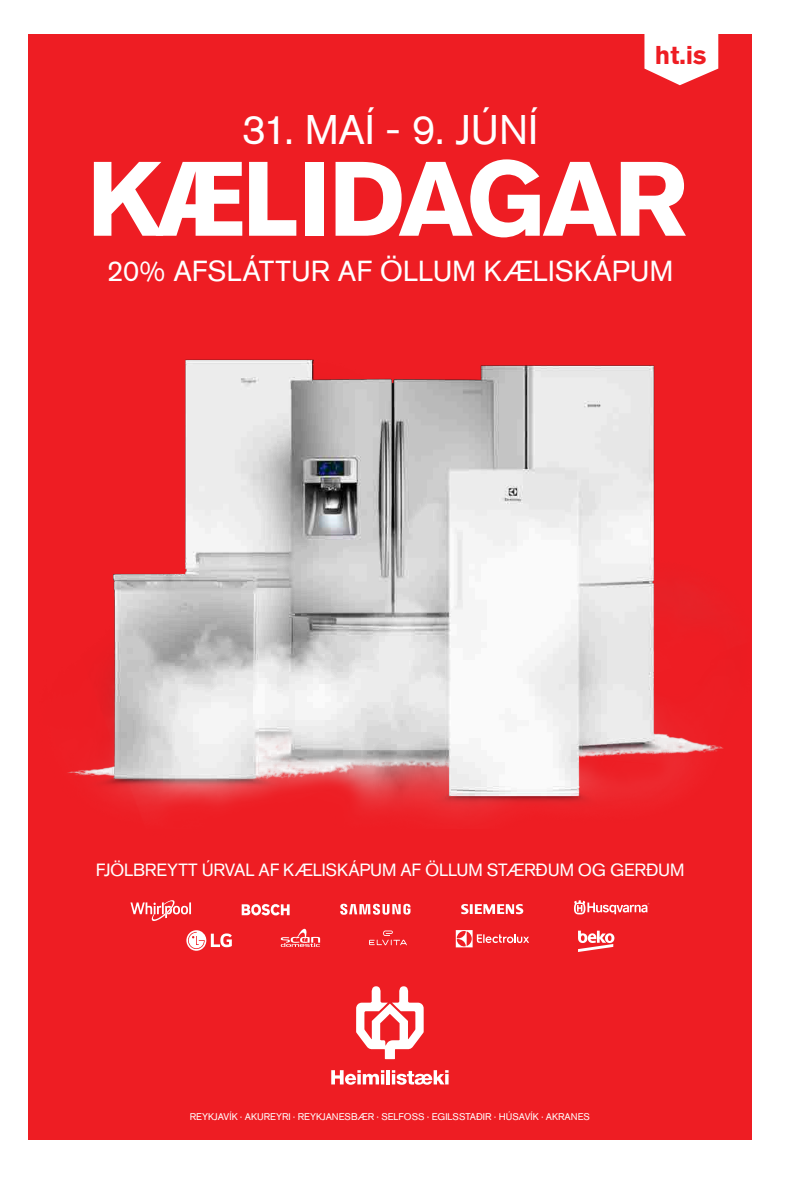
<style>
.page{position:relative;width:794px;height:1191px;background:#fff}
.page>*{position:absolute;margin:0;border:0;box-sizing:border-box;transform-origin:0 0}
.t1{font:41.1px "Akzidenz Grotesk BQ";color:#fff}
.t2{font:28.7px "Akzidenz Grotesk BQ";color:#fff}
.t3{font:700 25.6px "Akzidenz Grotesk BQ";color:#ee1d23}
.t4{font:17.6px "Akzidenz Grotesk BQ";letter-spacing:-.015em;color:#fff}
.t5{font:9.6px "Akzidenz Grotesk BQ";color:#fff}
</style>
<div class="page">
<div style="left:28px;top:34px;width:723px;height:1106px;background:#ee1d23"></div>
<svg style="left:331px;top:1070px;width:53px;height:14px"></svg>
<hr style="left:386px;top:1070px;width:4px;height:14px;background:#fff">
<svg style="left:392px;top:1070px;width:56px;height:14px"></svg>
<svg style="left:356px;top:986px;width:68px;height:73px"></svg>
<svg style="left:644px;top:34px;width:74px;height:51px"></svg>
<img style="left:67px;top:359px;width:657px;height:456px">
<svg style="left:94px;top:162px;width:148px;height:74px"></svg>
<svg style="left:249px;top:162px;width:47px;height:74px"></svg>
<div style="left:305px;top:162px;width:19px;height:74px;background:#fff"></div>
<svg style="left:335px;top:159px;width:351px;height:78px"></svg>
<svg style="left:130px;top:900px;width:61px;height:21px"></svg>
<svg style="left:242px;top:904px;width:47px;height:12px"></svg>
<svg style="left:340px;top:903px;width:70px;height:12px"></svg>
<svg style="left:461px;top:904px;width:62px;height:10px"></svg>
<svg style="left:574px;top:900px;width:75px;height:14px"></svg>
<svg style="left:186px;top:930px;width:46px;height:20px"></svg>
<svg style="left:280px;top:928px;width:40px;height:19px"></svg>
<svg style="left:369px;top:930px;width:38px;height:15px"></svg>
<svg style="left:456px;top:930px;width:73px;height:17px"></svg>
<svg style="left:578px;top:930px;width:36px;height:22px"></svg>
<h1 class="t1" style="left:242px;top:105px;width:297px">31. MAÍ - 9. JÚNÍ</h1>
<h3 class="t3" style="left:655px;top:40px;width:53px">ht.is</h3>
<h2 class="t2" style="left:107px;top:254px;width:568px">20% AFSLÁTTUR AF ÖLLUM KÆLISKÁPUM</h2>
<h3 class="t4" style="left:96px;top:859px;width:590px">FJÖLBREYTT ÚRVAL AF KÆLISKÁPUM AF ÖLLUM STÆRÐUM OG GERÐUM</h3>
<p class="t5" style="left:190px;top:1110px;width:401px">REYKJAVÍK · AKUREYRI · REYKJANESBÆR · SELFOSS · EGILSSTAÐIR · HÚSAVÍK · AKRANES</p>
</div>
